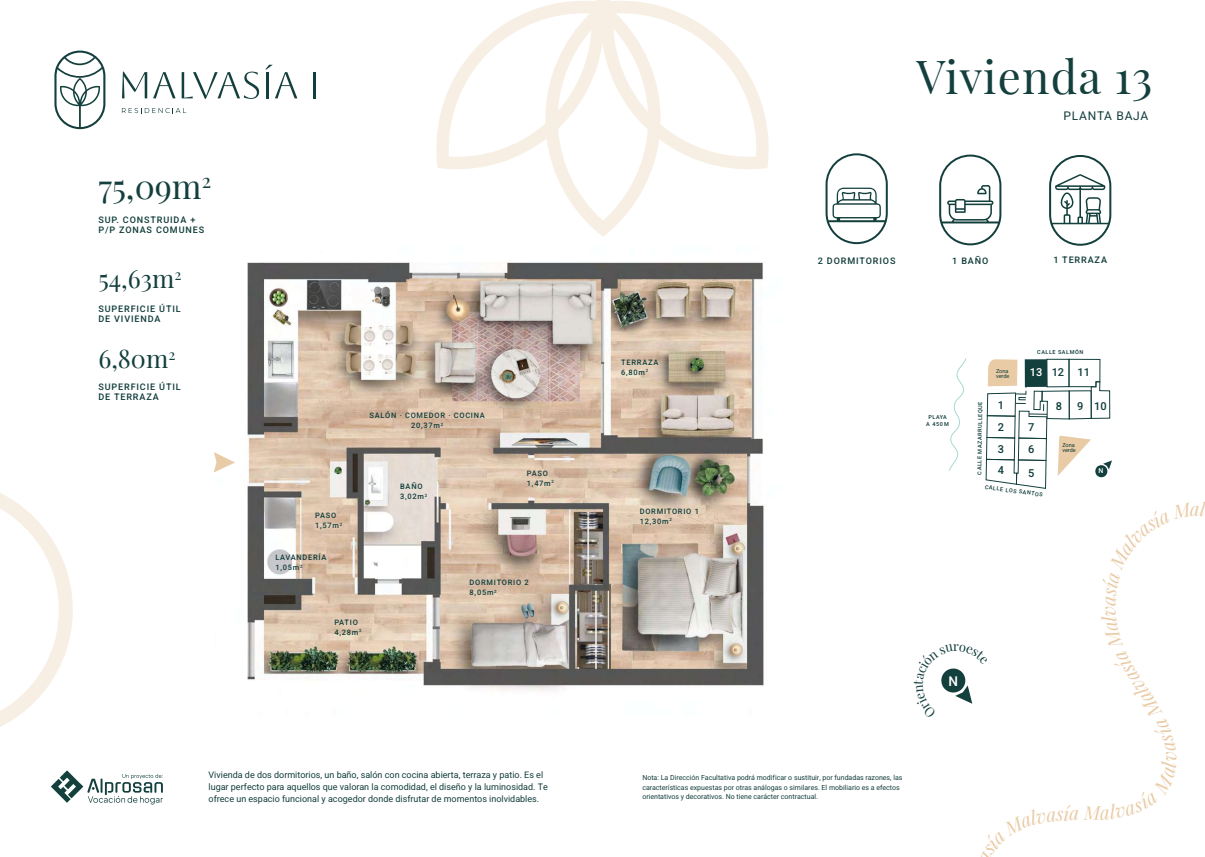
<style>
.page{position:relative;width:1205px;height:857px;background:#fff}
.page>*{position:absolute;margin:0;border:0;box-sizing:border-box;transform-origin:0 0}
.t1{font:45.8px "Playfair Display";letter-spacing:.025em;color:#133f3d}
.t2{font:33.6px "Playfair Display";color:#133f3d}
.t3{font:25.1px "Playfair Display";color:#133f3d}
.t4{font:500 13.6px "Heebo";color:#fff}
.t5{font:12px "Heebo";letter-spacing:.06em;color:#133f3d}
.t6{font:500 11px/21.8px "Heebo";color:#133f3d;text-align:justify}
.t7{font:500 11px "Heebo";color:#fff}
.t8{font:9px/12px "Heebo";color:#133f3d}
.t9{font:500 9px/10.1px "Heebo";letter-spacing:.095em;color:#133f3d}
.t10{font:500 7.5px/10px "Heebo";letter-spacing:.095em;color:#133f3d}
.t11{font:7px/9px "Heebo";color:#133f3d}
.t12{font:500 5.5px/7px "Heebo";letter-spacing:.095em;color:#133f3d;text-align:center}
.t13{font:5.5px/5.2px "Heebo";color:#133f3d}
</style>
<div class="page">
<img style="left:247px;top:236px;width:517px;height:455px">
<svg style="left:436px;top:0;width:333px;height:236px"></svg>
<svg style="left:51px;top:770px;width:112px;height:34px"></svg>
<svg style="left:0;top:493px;width:73px;height:234px"></svg>
<svg style="left:825px;top:153px;width:63px;height:91px"></svg>
<svg style="left:1049px;top:155px;width:62px;height:90px"></svg>
<svg style="left:939px;top:154px;width:62px;height:91px"></svg>
<svg style="left:214px;top:452px;width:21px;height:20px"></svg>
<svg style="left:122px;top:72px;width:25px;height:26px"></svg>
<svg style="left:153px;top:72px;width:23px;height:26px"></svg>
<svg style="left:182px;top:72px;width:77px;height:27px"></svg>
<hr style="left:313px;top:72px;width:3px;height:26px;background:#133f3d">
<svg style="left:265px;top:65px;width:32px;height:33px"></svg>
<svg style="left:54px;top:51px;width:51px;height:78px"></svg>
<svg style="left:122px;top:108px;width:64px;height:5px"></svg>
<svg style="left:949px;top:358px;width:18px;height:113px"></svg>
<svg style="left:941px;top:668px;width:32px;height:36px"></svg>
<svg style="left:985px;top:358px;width:127px;height:131px"></svg>
<h2 class="t2" style="left:98px;top:160px;width:114px">75,09m<sup>2</sup></h2>
<p class="t9" style="left:98px;top:215px;width:107px">SUP. CONSTRUIDA +<br>P/P ZONAS COMUNES</p>
<h3 class="t3" style="left:98px;top:259px;width:84px">54,63m<sup>2</sup></h3>
<p class="t9" style="left:98px;top:303px;width:84px">SUPERFICIE ÚTIL<br>DE VIVIENDA</p>
<h3 class="t3" style="left:98px;top:339px;width:78px">6,80m<sup>2</sup></h3>
<p class="t9" style="left:98px;top:381px;width:84px">SUPERFICIE ÚTIL<br>DE TERRAZA</p>
<p class="t10" style="left:369px;top:410px;width:117px;text-align:center">SALÓN · COMEDOR · COCINA<br>20,37m<sup>2</sup></p>
<p class="t10" style="left:315px;top:510px;width:29px">PASO<br>1,57m<sup>2</sup></p>
<p class="t10" style="left:275px;top:552px;width:52px">LAVANDERÍA<br>1,05m<sup>2</sup></p>
<p class="t10" style="left:334px;top:617px;width:29px">PATIO<br>4,28m<sup>2</sup></p>
<p class="t10" style="left:400px;top:481px;width:29px">BAÑO<br>3,02m<sup>2</sup></p>
<p class="t10" style="left:527px;top:468px;width:29px">PASO<br>1,47m<sup>2</sup></p>
<p class="t10" style="left:470px;top:577px;width:61px">DORMITORIO 2<br>8,05m<sup>2</sup></p>
<p class="t8" style="left:208px;top:768px;width:341px">Vivienda de dos dormitorios, un baño, salón con cocina abierta, terraza y patio. Es el lugar perfecto para aquellos que valoran la comodidad, el diseño y la luminosidad. Te ofrece un espacio funcional y acogedor donde disfrutar de momentos inolvidables.</p>
<h1 class="t1" style="left:916px;top:41px;width:237px">Vivienda 13</h1>
<h3 class="t5" style="left:1063px;top:107px;width:86px">PLANTA BAJA</h3>
<p class="t9" style="left:818px;top:255px;width:79px">2 DORMITORIOS</p>
<p class="t9" style="left:952px;top:255px;width:38px">1 BAÑO</p>
<p class="t9" style="left:1053px;top:255px;width:55px">1 TERRAZA</p>
<p class="t10" style="left:621px;top:357px;width:39px">TERRAZA<br>6,80m<sup>2</sup></p>
<p class="t10" style="left:640px;top:505px;width:61px">DORMITORIO 1<br>12,30m<sup>2</sup></p>
<p class="t12" style="left:926px;top:413px;width:24px">PLAYA<br>A 450 M</p>
<p class="t12" style="left:976px;top:474px;width:74px;rotate:-89deg">CALLE MAZARRULLEQUE</p>
<p class="t13" style="left:996px;top:368px;width:15px">Zona verde</p>
<p class="t6" style="left:998px;top:393px;width:8px">1<br>2<br>3<br>4</p>
<p class="t12" style="left:1037px;top:348px;width:48px">CALLE SALMÓN</p>
<p class="t7" style="left:1030px;top:365px;width:14px">13</p>
<p class="t6" style="left:1077px;top:361px;width:14px">11</p>
<p class="t6" style="left:1051px;top:361px;width:14px">12</p>
<p class="t6" style="left:1028px;top:416px;width:8px">7</p>
<p class="t6" style="left:1028px;top:438px;width:8px">6</p>
<p class="t6" style="left:1028px;top:462px;width:8px">5</p>
<p class="t6" style="left:1055px;top:394px;width:8px">8</p>
<p class="t6" style="left:1077px;top:394px;width:31px">9 10</p>
<p class="t13" style="left:1062px;top:442px;width:15px">Zona verde</p>
<p class="t12" style="left:985px;top:483px;width:60px;rotate:8deg">CALLE LOS SANTOS</p>
<p class="t11" style="left:642px;top:773px;width:262px">Nota: La Dirección Facultativa podrá modificar o sustituir, por fundadas razones, las características expuestas por otras análogas o similares. El mobiliario es a efectos orientativos y decorativos. No tiene carácter contractual.</p>
<h3 class="t4" style="left:948px;top:671px;width:11px">N</h3>
</div>
